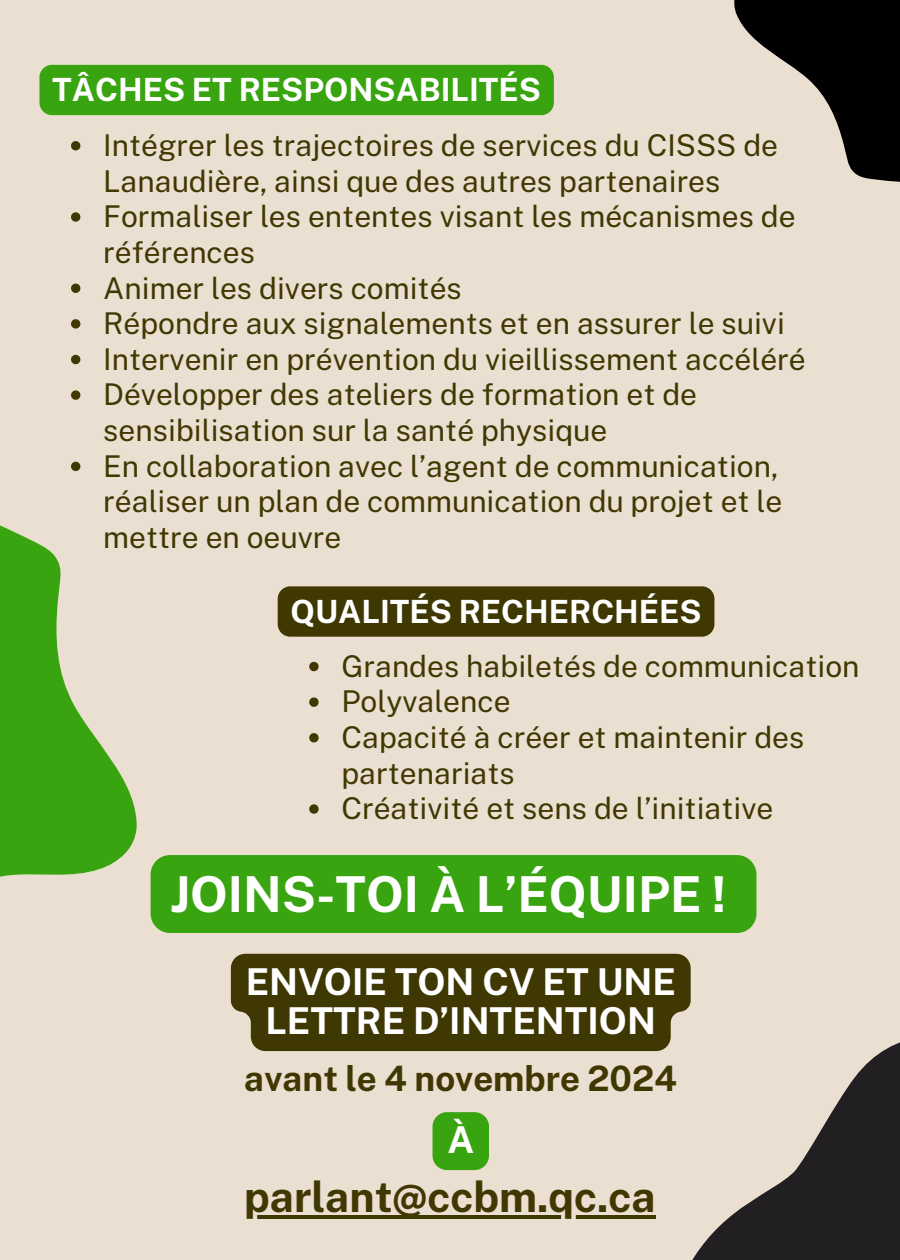
<style>
.page{position:relative;width:900px;height:1260px;background:#eadfd1}
.page>*{position:absolute;margin:0;border:0;box-sizing:border-box;transform-origin:0 0}
.t1{font:700 49.5px "Public Sans";color:#fff}
.t2{font:700 42.5px "Public Sans";color:#403802}
.t3{font:700 37px/39.5px "Public Sans";color:#fff;text-align:center}
.t4{font:700 35px "Public Sans";color:#403802}
.t5{font:700 32px "Public Sans";color:#fff}
.t6{font:30px/35.5px "Public Sans";color:#403802}
</style>
<div class="page">
<div style="left:39px;top:65px;width:515px;height:50px;background:#38a40f"></div>
<svg style="left:734px;top:0;width:166px;height:182px;fill:#000"></svg>
<svg style="left:633px;top:1042px;width:267px;height:218px"></svg>
<svg style="left:0;top:525px;width:151px;height:392px"></svg>
<svg style="left:71px;top:141px;width:9px;height:9px"></svg>
<svg style="left:71px;top:212px;width:9px;height:10px"></svg>
<svg style="left:71px;top:284px;width:9px;height:9px"></svg>
<svg style="left:71px;top:319px;width:9px;height:10px"></svg>
<svg style="left:71px;top:355px;width:9px;height:9px"></svg>
<svg style="left:71px;top:390px;width:9px;height:10px"></svg>
<svg style="left:71px;top:462px;width:9px;height:9px"></svg>
<div style="left:278px;top:586px;width:436px;height:51px;background:#403802"></div>
<svg style="left:309px;top:662px;width:10px;height:9px"></svg>
<svg style="left:309px;top:697px;width:10px;height:10px"></svg>
<svg style="left:309px;top:733px;width:10px;height:9px"></svg>
<svg style="left:309px;top:804px;width:10px;height:10px"></svg>
<div style="left:151px;top:855px;width:605px;height:78px;background:#38a40f"></div>
<div style="left:231px;top:954px;width:460px;height:97px;background:#403802"></div>
<hr style="left:244px;top:1216px;width:412px;height:3px;background:#403802">
<svg style="left:433px;top:1112px;width:56px;height:58px;background:#41a719"></svg>
<p class="t5" style="left:52px;top:71px;width:490px">TÂCHES ET RESPONSABILITÉS</p>
<h5 class="t6" style="left:103px;top:127px;width:676px">Intégrer les trajectoires de services du CISSS de<br>Lanaudière, ainsi que des autres partenaires</h5>
<p class="t6" style="left:103px;top:199px;width:694px">Formaliser les ententes visant les mécanismes de références</p>
<p class="t6" style="left:103px;top:270px;width:360px">Animer les divers comités</p>
<p class="t6" style="left:103px;top:306px;width:683px">Répondre aux signalements et en assurer le suivi</p>
<p class="t6" style="left:103px;top:341px;width:704px">Intervenir en prévention du vieillissement accéléré</p>
<p class="t6" style="left:103px;top:377px;width:595px">Développer des ateliers de formation et de sensibilisation sur la santé physique</p>
<p class="t6" style="left:103px;top:448px;width:681px">En collaboration avec l’agent de communication, réaliser un plan de communication du projet et le mettre en oeuvre</p>
<p class="t5" style="left:290px;top:592px;width:413px">QUALITÉS RECHERCHÉES</p>
<p class="t6" style="left:341px;top:648px;width:520px">Grandes habiletés de communication</p>
<h5 class="t6" style="left:341px;top:684px;width:171px">Polyvalence</h5>
<p class="t6" style="left:341px;top:719px;width:464px">Capacité à créer et maintenir des partenariats</p>
<p class="t6" style="left:341px;top:791px;width:433px">Créativité et sens de l’initiative</p>
<p class="t1" style="left:170px;top:865px;width:557px">JOINS-TOI À L’ÉQUIPE !</p>
<p class="t3" style="left:246px;top:962px;width:432px">ENVOIE TON CV ET UNE<br>LETTRE D’INTENTION</p>
<h3 class="t4" style="left:244px;top:1058px;width:434px">avant le 4 novembre 2024</h3>
<p class="t3" style="left:447px;top:1120px;width:28px">À</p>
<h1 class="t2" style="left:244px;top:1171px;width:413px">parlant@ccbm.qc.ca</h1>
</div>
